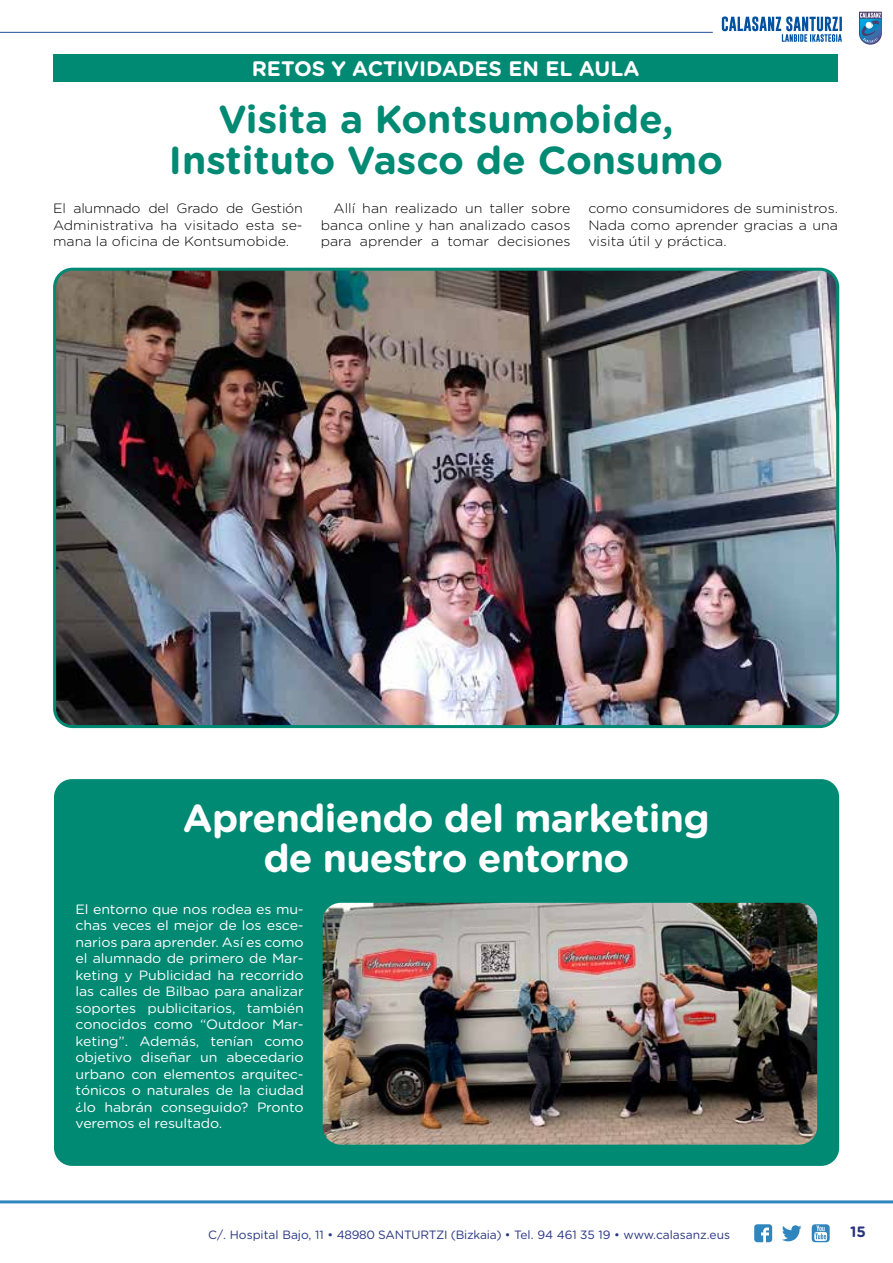
<style>
.page{position:relative;width:893px;height:1263px;background:#fff}
.page>*{position:absolute;margin:0;border:0;box-sizing:border-box;transform-origin:0 0}
.t1{font:700 39px/40.5px "Gotham Rounded";color:#008973;text-align:center}
.t2{font:700 39px/40.5px "Gotham Rounded";letter-spacing:-.02em;color:#fff;text-align:center}
.t3{font:700 21px "Gotham Rounded";color:#fff}
.t4{font:700 15px "Gotham Rounded";color:#283583}
.t5{font:13.5px/16.5px "Gotham Rounded";letter-spacing:-.01em;color:#fff;text-align:justify;scale:1.05 1}
.t6{font:300 13.5px/16.5px "Gotham Rounded";color:#000;text-align:justify;scale:1.05 1}
.t7{font:12px "Gotham Rounded";color:#283583}
</style>
<div class="page">
<svg style="left:859px;top:12px;width:23px;height:33px"></svg>
<hr style="left:0;top:1200px;width:893px;height:3px;background:#2f85bd">
<svg style="left:782px;top:1225px;width:19px;height:16px"></svg>
<svg style="left:754px;top:1224px;width:18px;height:18px"></svg>
<svg style="left:812px;top:1224px;width:18px;height:18px"></svg>
<hr style="left:0;top:32px;width:713px;height:1px;background:#225197">
<svg style="left:722px;top:16px;width:120px;height:26px"></svg>
<div style="left:53px;top:54px;width:785px;height:28px;background:#008973"></div>
<div style="left:54px;top:779px;width:785px;height:387px;background:#008973;border-radius:18px"></div>
<img style="left:323px;top:903px;width:494px;height:241px">
<img style="left:57px;top:269px;width:781px;height:455px">
<div style="left:53px;top:268px;width:786px;height:460px;border:3px solid #008973;border-radius:18px"></div>
<h2 class="t3" style="left:252px;top:53px;width:389px">RETOS Y ACTIVIDADES EN EL AULA</h2>
<h1 class="t1" style="left:169px;top:97px;width:556px">Visita a Kontsumobide,<br>Instituto Vasco de Consumo</h1>
<p class="t6" style="left:53px;top:199px;width:239px">El alumnado del Grado de Gestión Administrativa ha visitado esta se&shy;mana la oficina de Kontsumobide.</p>
<p class="t6" style="left:321px;top:199px;width:239px;text-indent:13px">Allí han realizado un taller sobre banca online y han analizado casos para aprender a tomar decisiones</p>
<p class="t6" style="left:588px;top:199px;width:239px">como consumidores de suministros.<br>Nada como aprender gracias a una visita útil y práctica.</p>
<h1 class="t2" style="left:183px;top:796px;width:528px">Aprendiendo del marketing de nuestro entorno</h1>
<p class="t5" style="left:76px;top:900px;width:219px">El entorno que nos rodea es mu&shy;chas veces el mejor de los esce&shy;narios para aprender. Así es como el alumnado de primero de Mar&shy;keting y Publicidad ha recorrido las calles de Bilbao para analizar soportes publicitarios, también conocidos como “Outdoor Mar&shy;keting”. Además, tenían como objetivo diseñar un abecedario urbano con elementos arquitec&shy;tónicos o naturales de la ciudad ¿lo habrán conseguido? Pronto veremos el resultado.</p>
<p class="t7" style="left:208px;top:1226px;width:523px">C/. Hospital Bajo, 11 • 48980 SANTURTZI (Bizkaia) • Tel. 94 461 35 19 • www.calasanz.eus</p>
<p class="t4" style="left:850px;top:1221px;width:17px">15</p>
</div>
